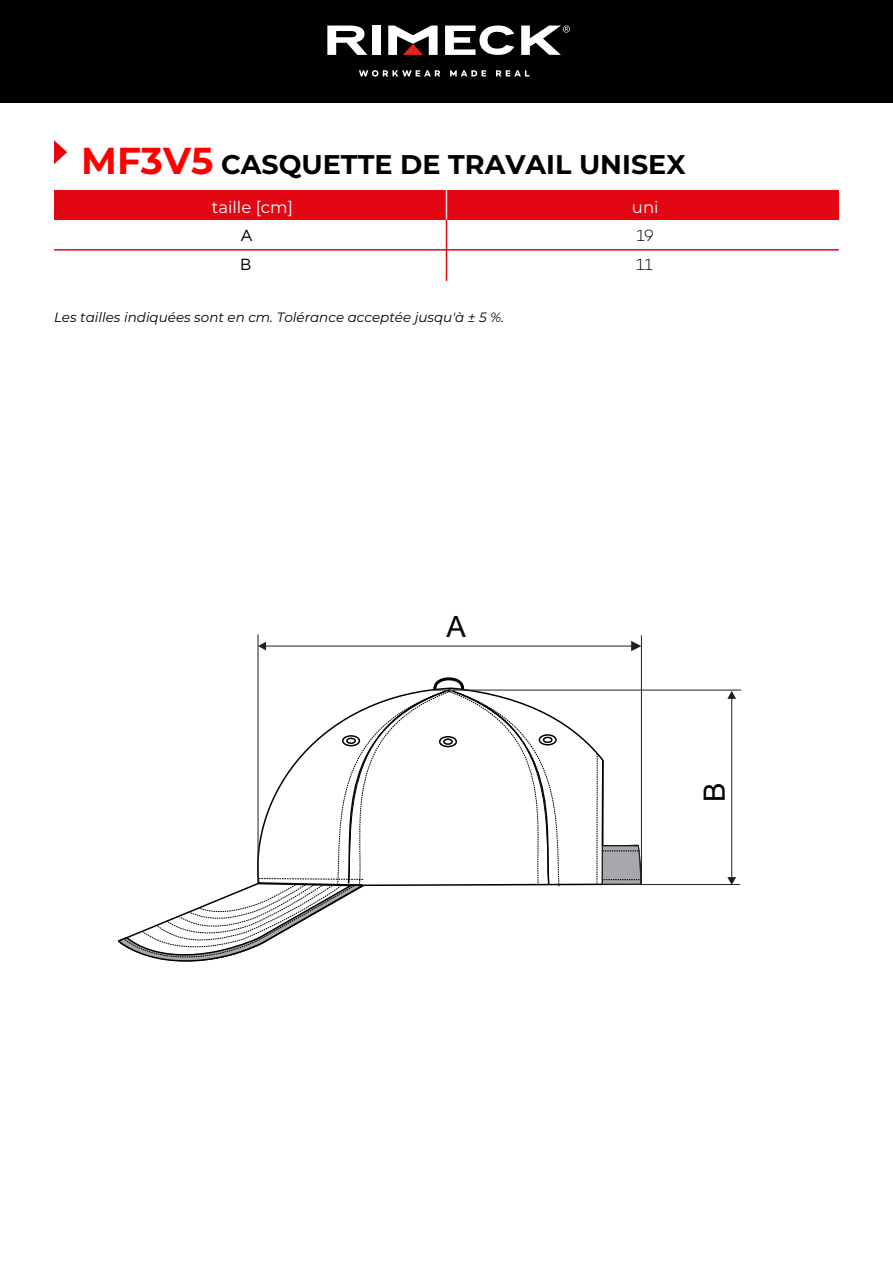
<style>
.page{position:relative;width:893px;height:1263px;background:#fff}
.page>*{position:absolute;margin:0;border:0;box-sizing:border-box;transform-origin:0 0}
.t1{font:29.25px "Arial";color:#000}
.t2{font:700 27px "Montserrat";color:#000}
.t3{font:16.5px "Montserrat";color:#fff}
.t4{font:300 16.5px "Campton";color:#000}
.t5{font:16.5px "Campton";color:#000}
.t6{font:italic 13.5px "Montserrat";color:#000}
.s1{font-size:37.5px;color:#f00}
</style>
<div class="page">
<hr style="left:54px;top:249px;width:785px;height:2px;background:#e30613">
<div style="left:54px;top:190px;width:785px;height:29px;background:#e30613"></div>
<hr style="left:446px;top:219px;width:1px;height:62px;background:#e30613">
<svg style="left:446px;top:190px;width:1px;height:29px"></svg>
<svg style="left:54px;top:140px;width:13px;height:24px"></svg>
<div style="left:0;top:0;width:893px;height:102px;background:#000"></div>
<svg style="left:327px;top:26px;width:40px;height:29px"></svg>
<div style="left:372px;top:26px;width:9px;height:29px;background:#fff"></div>
<svg style="left:388px;top:26px;width:50px;height:29px"></svg>
<svg style="left:445px;top:25px;width:69px;height:30px"></svg>
<svg style="left:359px;top:70px;width:81px;height:7px"></svg>
<svg style="left:450px;top:70px;width:36px;height:6px"></svg>
<svg style="left:496px;top:70px;width:33px;height:6px"></svg>
<svg style="left:521px;top:26px;width:49px;height:29px"></svg>
<svg style="left:567px;top:689px;width:73px;height:196px"></svg>
<hr style="left:433px;top:690px;width:308px;height:1px;background:#211f1f">
<hr style="left:641px;top:884px;width:99px;height:1px;background:#211f1f">
<hr style="left:731px;top:698px;width:1px;height:180px;background:#211f1f">
<svg style="left:727px;top:877px;width:9px;height:7px"></svg>
<svg style="left:727px;top:691px;width:9px;height:8px"></svg>
<svg style="left:597px;top:753px;width:44px;height:131px"></svg>
<svg style="left:118px;top:673px;width:449px;height:289px"></svg>
<hr style="left:641px;top:635px;width:1px;height:250px;background:#211f1f">
<hr style="left:258px;top:634px;width:1px;height:250px;background:#211f1f">
<hr style="left:265px;top:646px;width:367px;height:1px;background:#211f1f">
<svg style="left:258px;top:642px;width:8px;height:8px"></svg>
<svg style="left:631px;top:641px;width:10px;height:10px"></svg>
<h2 class="t2" style="left:81px;top:145px;width:606px"><span class="s1">MF3V5</span> CASQUETTE DE TRAVAIL UNISEX</h2>
<p class="t3" style="left:212px;top:196px;width:83px">taille [cm]</p>
<p class="t3" style="left:632px;top:196px;width:28px">uni</p>
<p class="t5" style="left:241px;top:225px;width:14px">A</p>
<p class="t4" style="left:636px;top:225px;width:19px">19</p>
<p class="t5" style="left:240px;top:254px;width:13px">B</p>
<p class="t4" style="left:636px;top:254px;width:18px">11</p>
<p class="t6" style="left:54px;top:308px;width:452px">Les tailles indiquées sont en cm. Tolérance acceptée jusqu'à ± 5 %.</p>
<h1 class="t1" style="left:447px;top:606px;width:21px">A</h1>
<h1 class="t1" style="left:694px;top:802px;width:21px;rotate:-90deg">B</h1>
</div>
